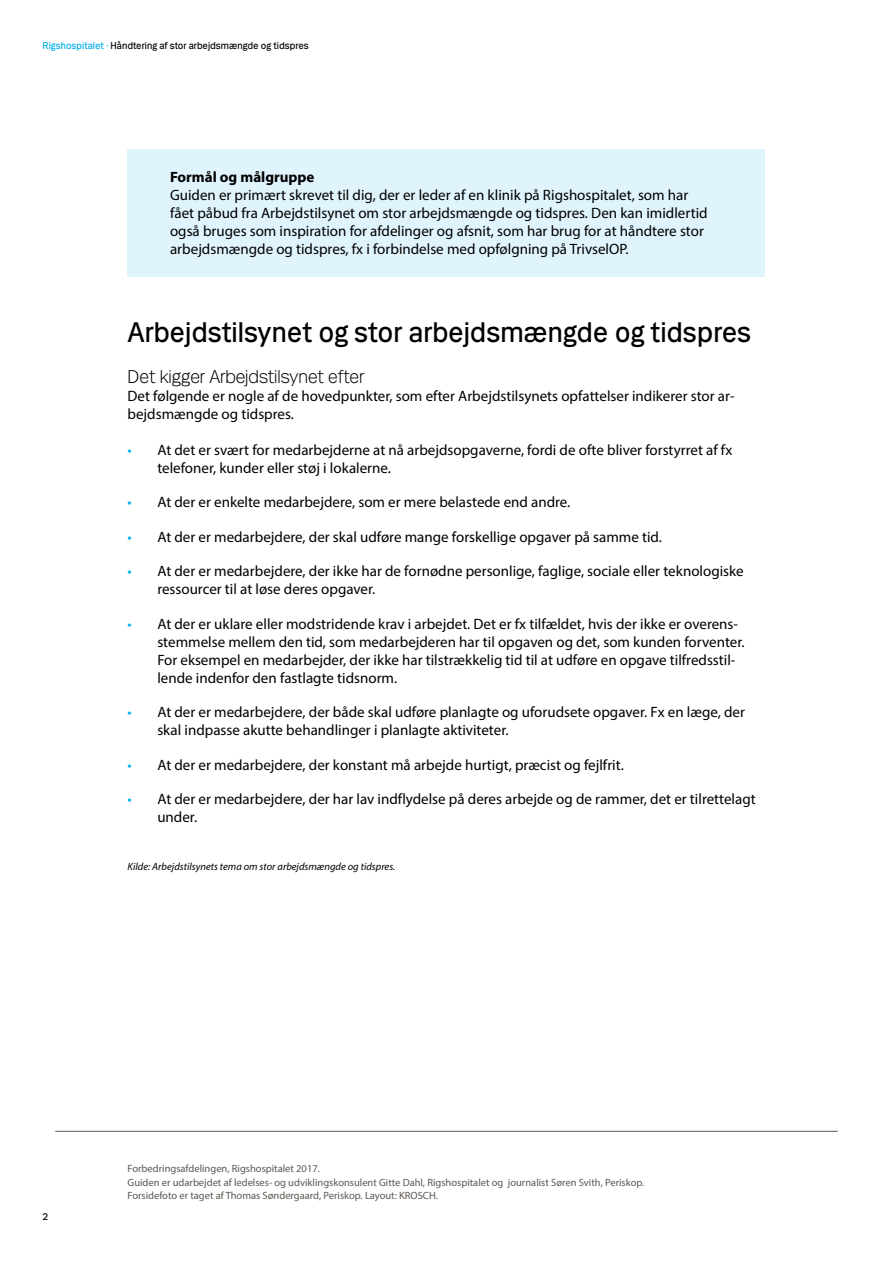
<style>
.page{position:relative;width:893px;height:1263px;background:#fff}
.page>*{position:absolute;margin:0;border:0;box-sizing:border-box;transform-origin:0 0}
.Overskrift_Bold_Mari{font:30px "Mari";color:#000}
.UR{font:300 19.5px "Mari";color:#000}
.B{font:15px/18px "Myriad Pro";color:#000}
.B_bold{font:700 15px "Myriad Pro";color:#000}
.B-2{font:10.5px "Myriad Pro";color:#5d5752}
.B-3{font:italic 10.5px "Myriad Pro";color:#000}
.Paginering_Mari{font:10.5px "Mari";color:#000}
.s1{color:#00afea}
</style>
<div class="page">
<div style="left:128px;top:149px;width:637px;height:127px;background:#e0f4fd"></div>
<hr style="left:55px;top:1131px;width:783px;height:1px;background:#5d5752">
<p class="Paginering_Mari" style="left:43px;top:40px;width:268px"><span class="s1">Rigshospitalet ·</span> Håndtering af stor arbejdsmængde og tidspres</p>
<p class="B_bold" style="left:170px;top:167px;width:146px">Formål og målgruppe</p>
<p class="B" style="left:170px;top:186px;width:539px">Guiden er primært skrevet til dig, der er leder af en klinik på Rigshospitalet, som har fået påbud fra Arbejdstilsynet om stor arbejdsmængde og tidspres. Den kan imidlertid også bruges som inspiration for afdelinger og afsnit, som har brug for at håndtere stor arbejdsmængde og tidspres, fx i forbindelse med opfølgning på TrivselOP.</p>
<p class="Overskrift_Bold_Mari" style="left:128px;top:314px;width:625px">Arbejdstilsynet og stor arbejdsmængde og tidspres</p>
<p class="UR" style="left:128px;top:365px;width:238px">Det kigger Arbejdstilsynet efter</p>
<p class="B" style="left:128px;top:387px;width:609px">Det følgende er nogle af de hovedpunkter, som efter Arbejdstilsynets opfattelser indikerer stor ar&shy;bejdsmængde og tidspres.</p>
<p class="B" style="left:157px;top:441px;width:576px;text-indent:-30px"><span class="s1">•</span> At det er svært for medarbejderne at nå arbejdsopgaverne, fordi de ofte bliver forstyrret af fx telefoner, kunder eller støj i lokalerne.</p>
<p class="B" style="left:128px;top:493px;width:444px"><span class="s1">•</span> At der er enkelte medarbejdere, som er mere belastede end andre.</p>
<p class="B" style="left:128px;top:528px;width:536px"><span class="s1">•</span> At der er medarbejdere, der skal udføre mange forskellige opgaver på samme tid.</p>
<p class="B" style="left:157px;top:562px;width:588px;text-indent:-30px"><span class="s1">•</span> At der er medarbejdere, der ikke har de fornødne personlige, faglige, sociale eller teknologiske ressourcer til at løse deres opgaver.</p>
<p class="B" style="left:157px;top:615px;width:589px;text-indent:-30px"><span class="s1">•</span> At der er uklare eller modstridende krav i arbejdet. Det er fx tilfældet, hvis der ikke er overens&shy;stemmelse mellem den tid, som medarbejderen har til opgaven og det, som kunden forventer.<br>For eksempel en medarbejder, der ikke har tilstrækkelig tid til at udføre en opgave tilfredsstil&shy;lende indenfor den fastlagte tidsnorm.</p>
<p class="B" style="left:157px;top:703px;width:589px;text-indent:-30px"><span class="s1">•</span> At der er medarbejdere, der både skal udføre planlagte og uforudsete opgaver. Fx en læge, der skal indpasse akutte behandlinger i planlagte aktiviteter.</p>
<p class="B" style="left:128px;top:756px;width:498px"><span class="s1">•</span> At der er medarbejdere, der konstant må arbejde hurtigt, præcist og fejlfrit.</p>
<p class="B" style="left:157px;top:790px;width:600px;text-indent:-30px"><span class="s1">•</span> At der er medarbejdere, der har lav indflydelse på deres arbejde og de rammer, det er tilrettelagt under.</p>
<p class="B-3" style="left:128px;top:860px;width:269px">Kilde: Arbejdstilsynets tema om stor arbejdsmængde og tidspres.</p>
<p class="Paginering_Mari" style="left:43px;top:1210px;width:7px">2</p>
<p class="B-2" style="left:128px;top:1162px;width:194px">Forbedringsafdelingen, Rigshospitalet 2017.</p>
<p class="B-2" style="left:128px;top:1176px;width:518px">Guiden er udarbejdet af ledelses- og udviklingskonsulent Gitte Dahl, Rigshospitalet og journalist Søren Svith, Periskop.</p>
<p class="B-2" style="left:128px;top:1189px;width:312px">Forsidefoto er taget af Thomas Søndergaard, Periskop. Layout: KROSCH.</p>
</div>
